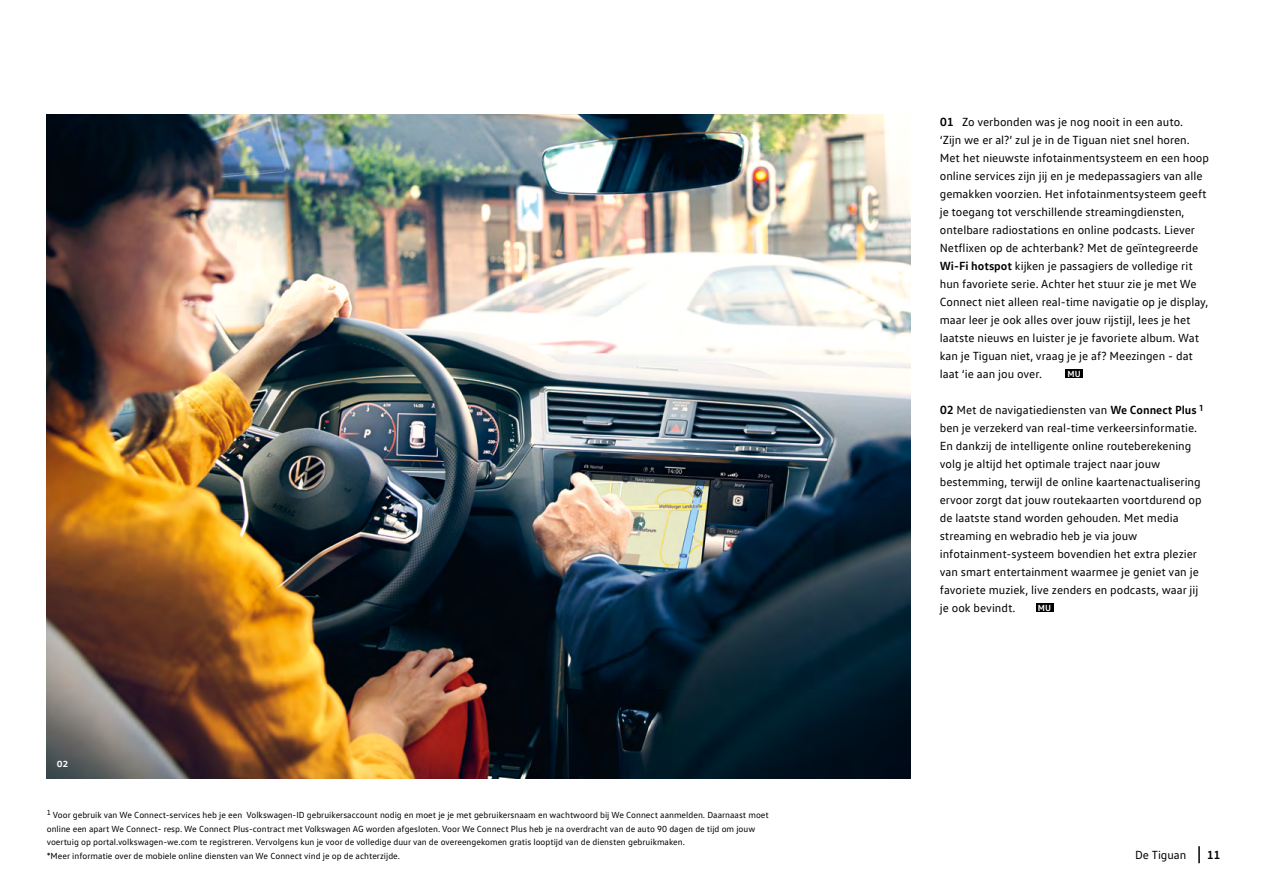
<style>
.page{position:relative;width:1263px;height:893px;background:#fff}
.page>*{position:absolute;margin:0;border:0;box-sizing:border-box;transform-origin:0 0}
.t1{font:12px/18px "VW Text";color:#000}
.t2{font:700 12px "VW Text";color:#000}
.t3{font:9px/13.5px "VW Text";color:#000}
.t4{font:700 9px "VW Text";color:#fff}
.t5{font:700 9px "VW Head";color:#fff}
.s1{font-weight:700}
</style>
<div class="page">
<img style="left:47px;top:115px;width:863px;height:663px">
<svg style="left:1198px;top:846px;width:2px;height:17px"></svg>
<div style="left:1066px;top:369px;width:17px;height:9px;background:#000"></div>
<div style="left:1036px;top:603px;width:17px;height:9px;background:#000"></div>
<p class="t5" style="left:57px;top:758px;width:13px">02</p>
<p class="t3" style="left:47px;top:808px;width:723px"><sup>1</sup> Voor gebruik van We Connect-services heb je een Volkswagen-ID gebruikersaccount nodig en moet je je met gebruikersnaam en wachtwoord bij We Connect aanmelden. Daarnaast moet online een apart We Connect- resp. We Connect Plus-contract met Volkswagen AG worden afgesloten. Voor We Connect Plus heb je na overdracht van de auto 90 dagen de tijd om jouw voertuig op portal.volkswagen-we.com te registreren. Vervolgens kun je voor de volledige duur van de overeengekomen gratis looptijd van de diensten gebruikmaken.<br>*Meer informatie over de mobiele online diensten van We Connect vind je op de achterzijde.</p>
<p class="t1" style="left:940px;top:113px;width:271px"><span class="s1">01</span> Zo verbonden was je nog nooit in een auto.<br>‘Zijn we er al?’ zul je in de Tiguan niet snel horen.<br>Met het nieuwste infotainmentsysteem en een hoop online services zijn jij en je medepassagiers van alle gemakken voorzien. Het infotainmentsysteem geeft je toegang tot verschillende streamingdiensten, ontelbare radiostations en online podcasts. Liever Netflixen op de achterbank? Met de geïntegreerde <span class="s1">Wi-Fi hotspot</span> kijken je passagiers de volledige rit hun favoriete serie. Achter het stuur zie je met We Connect niet alleen real-time navigatie op je display, maar leer je ook alles over jouw rijstijl, lees je het laatste nieuws en luister je je favoriete album. Wat kan je Tiguan niet, vraag je je af? Meezingen - dat laat ‘ie aan jou over.</p>
<p class="t4" style="left:1067px;top:368px;width:15px">MU</p>
<p class="t1" style="left:940px;top:401px;width:265px"><span class="s1">02</span> Met de navigatiediensten van <span class="s1">We Connect Plus</span> <sup>1 </sup>ben je verzekerd van real-time verkeersinformatie.<br>En dankzij de intelligente online routeberekening volg je altijd het optimale traject naar jouw bestemming, terwijl de online kaartenactualisering ervoor zorgt dat jouw routekaarten voortdurend op de laatste stand worden gehouden. Met media streaming en webradio heb je via jouw infotainment-systeem bovendien het extra plezier van smart entertainment waarmee je geniet van je favoriete muziek, live zenders en podcasts, waar jij je ook bevindt.</p>
<p class="t4" style="left:1038px;top:602px;width:15px">MU</p>
<p class="t1" style="left:1135px;top:845px;width:53px">De Tiguan</p>
<p class="t2" style="left:1207px;top:847px;width:15px">11</p>
</div>
